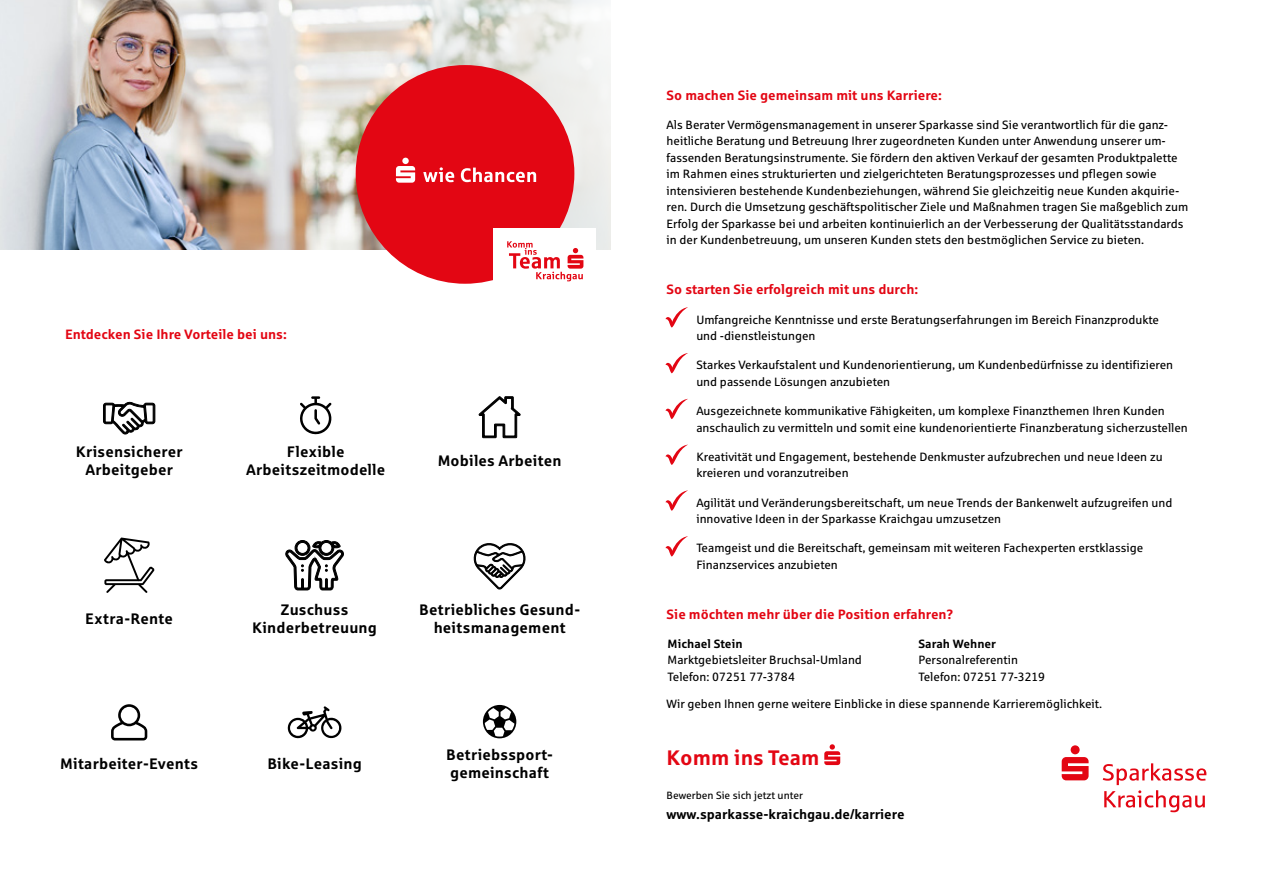
<style>
.page{position:relative;width:1263px;height:893px;background:#fff}
.page>*{position:absolute;margin:0;border:0;box-sizing:border-box;transform-origin:0 0}
.t1{font:700 21px "Sparkasse Rg";color:#e30613}
.t2{font:700 15.15px/18.3px "Sparkasse Rg";letter-spacing:.01em;color:#000;text-align:center}
.t3{font:700 13.5px "Sparkasse Rg";color:#e30613}
.t4{font:700 13.5px "Sparkasse Rg";color:#000}
.t5{font:12px/16.5px "Sparkasse Rg";color:#000}
.t6{font:700 12px "Sparkasse Rg";color:#000}
.t7{font:10.5px "Sparkasse Rg";color:#000}
</style>
<div class="page">
<svg style="left:665px;top:353px;width:23px;height:20px"></svg>
<svg style="left:665px;top:399px;width:23px;height:20px"></svg>
<svg style="left:665px;top:445px;width:23px;height:20px"></svg>
<svg style="left:665px;top:490px;width:23px;height:21px"></svg>
<svg style="left:665px;top:536px;width:23px;height:21px"></svg>
<svg style="left:665px;top:307px;width:23px;height:21px"></svg>
<svg style="left:824px;top:744px;width:16px;height:21px"></svg>
<svg style="left:1062px;top:745px;width:26px;height:35px"></svg>
<svg style="left:1103px;top:763px;width:103px;height:49px"></svg>
<svg style="left:103px;top:401px;width:52px;height:34px"></svg>
<svg style="left:478px;top:396px;width:43px;height:42px"></svg>
<svg style="left:300px;top:396px;width:32px;height:39px"></svg>
<svg style="left:111px;top:704px;width:36px;height:36px"></svg>
<svg style="left:483px;top:705px;width:33px;height:33px"></svg>
<svg style="left:104px;top:537px;width:51px;height:56px"></svg>
<svg style="left:286px;top:540px;width:58px;height:51px"></svg>
<svg style="left:473px;top:543px;width:53px;height:47px"></svg>
<svg style="left:288px;top:706px;width:54px;height:33px"></svg>
<img style="left:0;top:0;width:610px;height:249px">
<div style="left:356px;top:65px;width:218px;height:219px;background:#e30613;border-radius:50%"></div>
<svg style="left:423px;top:167px;width:113px;height:15px"></svg>
<svg style="left:396px;top:158px;width:19px;height:25px"></svg>
<div style="left:493px;top:229px;width:102px;height:65px;background:#fff"></div>
<svg style="left:507px;top:241px;width:76px;height:40px"></svg>
<p class="t3" style="left:65px;top:325px;width:223px">Entdecken Sie Ihre Vorteile bei uns:</p>
<p class="t2" style="left:76px;top:442px;width:108px">Krisensicherer<br>Arbeitgeber</p>
<p class="t2" style="left:438px;top:451px;width:125px">Mobiles Arbeiten</p>
<p class="t2" style="left:246px;top:442px;width:141px">Flexible<br>Arbeitszeitmodelle</p>
<p class="t2" style="left:85px;top:609px;width:89px">Extra-Rente</p>
<p class="t2" style="left:252px;top:600px;width:126px">Zuschuss<br>Kinderbetreuung</p>
<p class="t2" style="left:419px;top:600px;width:163px">Betriebliches Gesund&shy;heitsmanagement</p>
<p class="t2" style="left:60px;top:754px;width:139px">Mitarbeiter-Events</p>
<p class="t2" style="left:267px;top:754px;width:96px">Bike-Leasing</p>
<p class="t2" style="left:446px;top:745px;width:107px;text-align:left">Betriebssport&shy;gemeinschaft</p>
<p class="t3" style="left:666px;top:86px;width:277px">So machen Sie gemeinsam mit uns Karriere:</p>
<p class="t5" style="left:666px;top:116px;width:523px">Als Berater Vermögensmanagement in unserer Sparkasse sind Sie verantwortlich für die ganz&shy;heitliche Beratung und Betreuung Ihrer zugeordneten Kunden unter Anwendung unserer um&shy;fassenden Beratungsinstrumente. Sie fördern den aktiven Verkauf der gesamten Produktpalette im Rahmen eines strukturierten und zielgerichteten Beratungsprozesses und pflegen sowie intensivieren bestehende Kundenbeziehungen, während Sie gleichzeitig neue Kunden akquirie&shy;ren. Durch die Umsetzung geschäftspolitischer Ziele und Maßnahmen tragen Sie maßgeblich zum Erfolg der Sparkasse bei und arbeiten kontinuierlich an der Verbesserung der Qualitätsstandards in der Kundenbetreuung, um unseren Kunden stets den bestmöglichen Service zu bieten.</p>
<p class="t3" style="left:666px;top:281px;width:253px">So starten Sie erfolgreich mit uns durch:</p>
<p class="t5" style="left:696px;top:311px;width:464px">Umfangreiche Kenntnisse und erste Beratungserfahrungen im Bereich Finanzprodukte und -dienstleistungen</p>
<p class="t5" style="left:696px;top:357px;width:478px">Starkes Verkaufstalent und Kundenorientierung, um Kundenbedürfnisse zu identifizieren und passende Lösungen anzubieten</p>
<p class="t5" style="left:696px;top:402px;width:493px">Ausgezeichnete kommunikative Fähigkeiten, um komplexe Finanzthemen Ihren Kunden anschaulich zu vermitteln und somit eine kundenorientierte Finanzberatung sicherzustellen</p>
<p class="t5" style="left:696px;top:448px;width:468px">Kreativität und Engagement, bestehende Denkmuster aufzubrechen und neue Ideen zu kreieren und voranzutreiben</p>
<p class="t5" style="left:696px;top:494px;width:477px">Agilität und Veränderungsbereitschaft, um neue Trends der Bankenwelt aufzugreifen und innovative Ideen in der Sparkasse Kraichgau umzusetzen</p>
<p class="t5" style="left:696px;top:540px;width:448px">Teamgeist und die Bereitschaft, gemeinsam mit weiteren Fachexperten erstklassige<br>Finanzservices anzubieten</p>
<p class="t3" style="left:666px;top:606px;width:289px">Sie möchten mehr über die Position erfahren?</p>
<p class="t6" style="left:668px;top:636px;width:76px">Michael Stein</p>
<p class="t5" style="left:668px;top:652px;width:196px">Marktgebietsleiter Bruchsal-Umland<br>Telefon: 07251 77-3784</p>
<p class="t6" style="left:918px;top:636px;width:79px">Sarah Wehner</p>
<p class="t5" style="left:918px;top:652px;width:128px">Personalreferentin<br>Telefon: 07251 77-3219</p>
<p class="t5" style="left:666px;top:695px;width:437px">Wir geben Ihnen gerne weitere Einblicke in diese spannende Karrieremöglichkeit.</p>
<h1 class="t1" style="left:666px;top:744px;width:154px">Komm ins Team</h1>
<p class="t7" style="left:666px;top:789px;width:138px">Bewerben Sie sich jetzt unter</p>
<p class="t4" style="left:666px;top:806px;width:239px">www.sparkasse-kraichgau.de/karriere</p>
</div>
